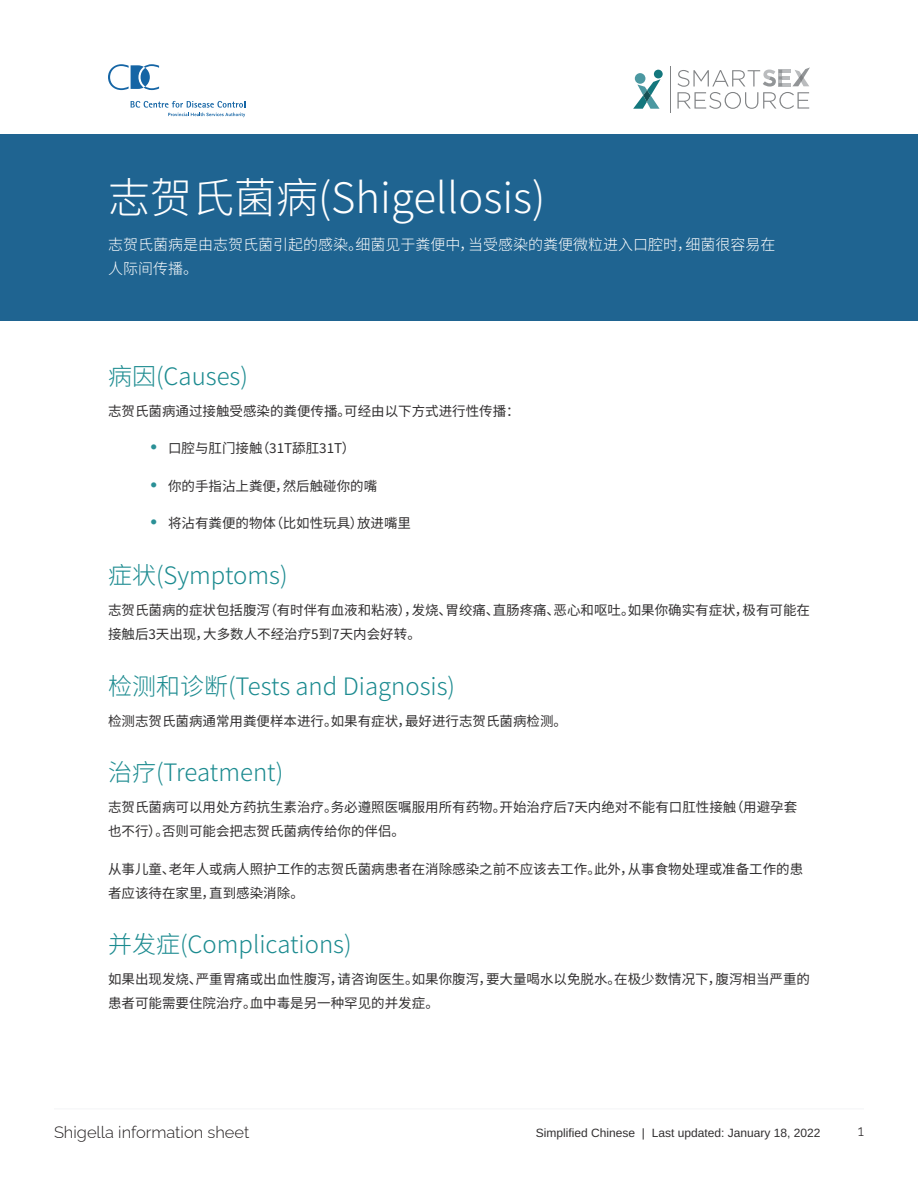
<style>
.page{position:relative;width:918px;height:1188px;background:#fff}
.page>*{position:absolute;margin:0;border:0;box-sizing:border-box;transform-origin:0 0}
.t1{font:300 42px "Noto Sans SC";color:#fff}
.t2{font:300 24px "Noto Sans SC";color:#1c8b90}
.t3{font:300 16.5px "Raleway";color:#231f20}
.t4{font:300 15px/24px "Noto Sans SC";color:#fff}
.t5{font:300 15px "Raleway";color:#231f20}
.t6{font:13.5px/24px "Noto Sans SC";color:#312f30}
.t7{font:12px "Arimo";color:#312f30}
.s1{font-size:24px;color:#2a9096}
</style>
<div class="page">
<div style="left:654px;top:70px;width:9px;height:8px;background:#13777d;border-radius:4px"></div>
<div style="left:635px;top:73px;width:10px;height:11px;background:#4b98a1;border-radius:5px"></div>
<svg style="left:633px;top:79px;width:28px;height:30px"></svg>
<hr style="left:670px;top:66px;width:1px;height:46px;background:#808284">
<svg style="left:677px;top:67px;width:133px;height:42px"></svg>
<svg style="left:131px;top:101px;width:114px;height:16px"></svg>
<svg style="left:108px;top:64px;width:51px;height:26px"></svg>
<hr style="left:54px;top:1108px;width:810px;height:2px;background:#f7f8f9">
<div style="left:0;top:134px;width:918px;height:187px;background:#1f6491"></div>
<h1 class="t1" style="left:108px;top:174px;width:439px">志贺氏菌病(Shigellosis)</h1>
<p class="t4" style="left:108px;top:233px;width:669px">志贺氏菌病是由志贺氏菌引起的感染。细菌见于粪便中，当受感染的粪便微粒进入口腔时，细菌很容易在人际间传播。</p>
<h2 class="t2" style="left:108px;top:363px;width:142px">病因(Causes)</h2>
<p class="t6" style="left:108px;top:399px;width:413px">志贺氏菌病通过接触受感染的粪便传播。可经由以下方式进行性传播：</p>
<p class="t6" style="left:142px;top:437px;width:215px"><span class="s1">•</span> 口腔与肛门接触（31T舔肛31T）</p>
<p class="t6" style="left:142px;top:474px;width:237px"><span class="s1">•</span> 你的手指沾上粪便，然后触碰你的嘴</p>
<p class="t6" style="left:142px;top:512px;width:271px"><span class="s1">•</span> 将沾有粪便的物体（比如性玩具）放进嘴里</p>
<h2 class="t2" style="left:108px;top:562px;width:181px">症状(Symptoms)</h2>
<p class="t6" style="left:108px;top:598px;width:703px">志贺氏菌病的症状包括腹泻（有时伴有血液和粘液），发烧、胃绞痛、直肠疼痛、恶心和呕吐。如果你确实有症状，极有可能在接触后3天出现，大多数人不经治疗5到7天内会好转。</p>
<h2 class="t2" style="left:108px;top:672px;width:349px">检测和诊断(Tests and Diagnosis)</h2>
<p class="t6" style="left:108px;top:709px;width:461px">检测志贺氏菌病通常用粪便样本进行。如果有症状，最好进行志贺氏菌病检测。</p>
<h2 class="t2" style="left:108px;top:759px;width:177px">治疗(Treatment)</h2>
<p class="t6" style="left:108px;top:795px;width:691px">志贺氏菌病可以用处方药抗生素治疗。务必遵照医嘱服用所有药物。开始治疗后7天内绝对不能有口肛性接触（用避孕套也不行）。否则可能会把志贺氏菌病传给你的伴侣。</p>
<p class="t6" style="left:108px;top:857px;width:697px">从事儿童、老年人或病人照护工作的志贺氏菌病患者在消除感染之前不应该去工作。此外，从事食物处理或准备工作的患者应该待在家里，直到感染消除。</p>
<h2 class="t2" style="left:108px;top:931px;width:245px">并发症(Complications)</h2>
<p class="t6" style="left:108px;top:967px;width:703px">如果出现发烧、严重胃痛或出血性腹泻，请咨询医生。如果你腹泻，要大量喝水以免脱水。在极少数情况下，腹泻相当严重的患者可能需要住院治疗。血中毒是另一种罕见的并发症。</p>
<p class="t3" style="left:54px;top:1119px;width:197px">Shigella information sheet</p>
<p class="t7" style="left:536px;top:1125px;width:286px">Simplified Chinese | Last updated: January 18, 2022</p>
<p class="t5" style="left:858px;top:1119px;width:8px">1</p>
</div>
